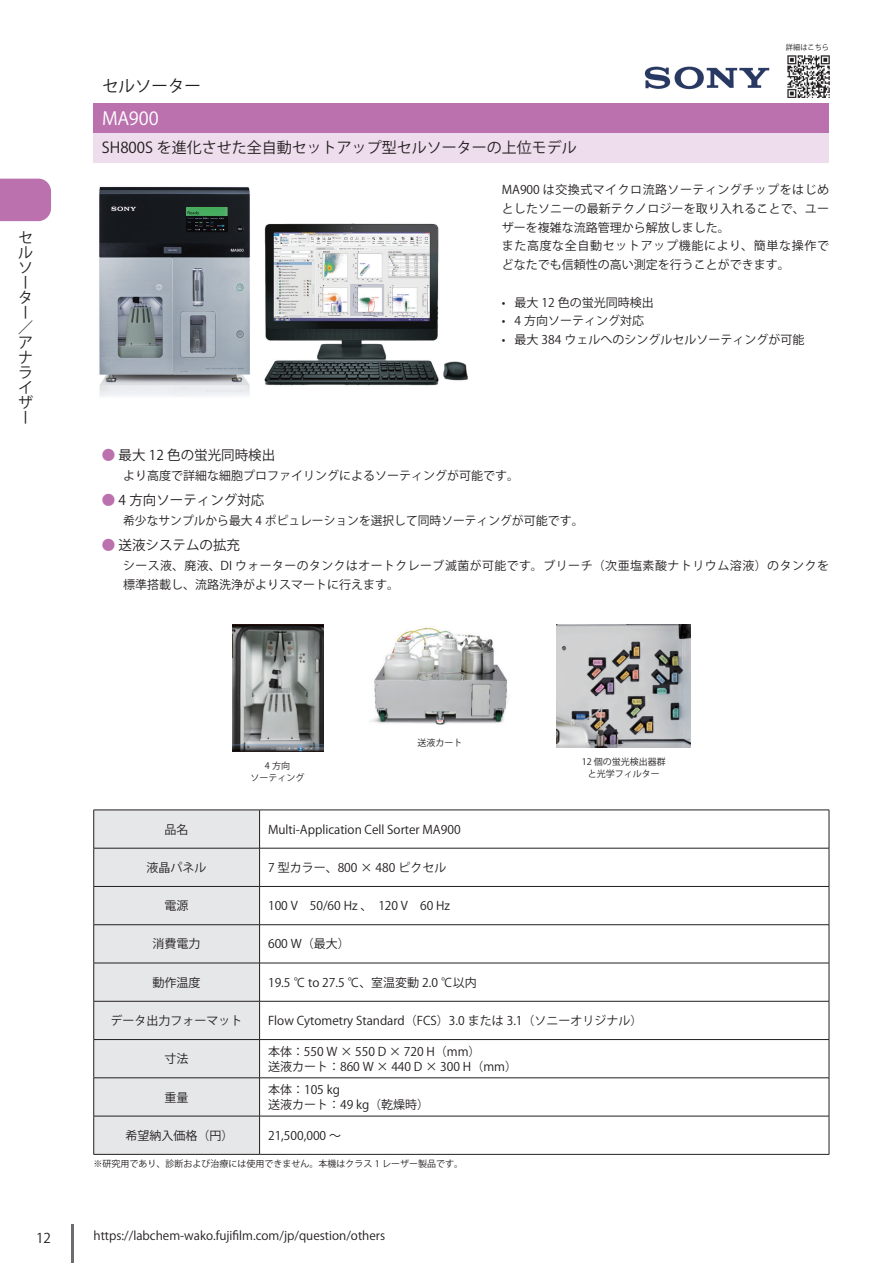
<style>
.page{position:relative;width:893px;height:1263px;background:#fff}
.page>*{position:absolute;margin:0;border:0;box-sizing:border-box;transform-origin:0 0}
.t1{font:18px "Koz Go Pr 6 N";color:#fff}
.t2{font:16.5px "Koz Go Pr 6 N";color:#231f20}
.t3{font:15px/15px "Koz Go Pr 6 N";color:#231f20}
.t4{font:13.5px "Koz Go Pr 6 N";color:#231f20}
.t5{font:12px/18.8px "Koz Go Pr 6 N";color:#231f20}
.t6{font:12px/18.8px "Koz Go Pr 6 N";letter-spacing:.04em;color:#231f20}
.t7{font:9px/12px "Koz Go Pr 6 N";color:#231f20;text-align:center}
.t8{font:7.5px "Koz Go Pr 6 N";color:#231f20;scale:.96 1}
.s1{color:#bb71ae}
</style>
<div class="page">
<div style="left:0;top:179px;width:51px;height:42px;background:#bb71ae"></div>
<hr style="left:71px;top:1225px;width:2px;height:38px;background:#6c6d70">
<div style="left:93px;top:133px;width:736px;height:29px;background:#eeddec"></div>
<div style="left:93px;top:103px;width:736px;height:30px;background:#bb71ae"></div>
<img style="left:99px;top:186px;width:369px;height:211px">
<img style="left:644px;top:66px;width:125px;height:23px">
<img style="left:232px;top:624px;width:91px;height:128px">
<img style="left:370px;top:627px;width:138px;height:98px">
<img style="left:557px;top:624px;width:134px;height:124px">
<div style="left:94px;top:811px;width:165px;height:343px;background:#e6e7e9"></div>
<hr style="left:259px;top:810px;width:1px;height:38px;background:#231f20">
<hr style="left:94px;top:848px;width:166px;height:1px;background:#231f20">
<hr style="left:260px;top:848px;width:569px;height:1px;background:#231f20">
<hr style="left:259px;top:848px;width:1px;height:38px;background:#231f20">
<hr style="left:94px;top:886px;width:166px;height:1px;background:#231f20">
<hr style="left:260px;top:886px;width:569px;height:1px;background:#231f20">
<hr style="left:259px;top:887px;width:1px;height:37px;background:#231f20">
<hr style="left:94px;top:924px;width:166px;height:1px;background:#231f20">
<hr style="left:260px;top:924px;width:569px;height:1px;background:#231f20">
<hr style="left:259px;top:925px;width:1px;height:38px;background:#231f20">
<hr style="left:94px;top:963px;width:166px;height:1px;background:#231f20">
<hr style="left:260px;top:963px;width:569px;height:1px;background:#231f20">
<hr style="left:259px;top:963px;width:1px;height:38px;background:#231f20">
<hr style="left:94px;top:1001px;width:166px;height:1px;background:#231f20">
<hr style="left:260px;top:1001px;width:569px;height:1px;background:#231f20">
<hr style="left:259px;top:1001px;width:1px;height:38px;background:#231f20">
<hr style="left:94px;top:1039px;width:166px;height:1px;background:#231f20">
<hr style="left:260px;top:1039px;width:569px;height:1px;background:#231f20">
<hr style="left:259px;top:1040px;width:1px;height:37px;background:#231f20">
<hr style="left:94px;top:1077px;width:166px;height:1px;background:#231f20">
<hr style="left:260px;top:1077px;width:569px;height:1px;background:#231f20">
<hr style="left:259px;top:1078px;width:1px;height:38px;background:#231f20">
<hr style="left:94px;top:1116px;width:166px;height:1px;background:#231f20">
<hr style="left:260px;top:1116px;width:569px;height:1px;background:#231f20">
<hr style="left:259px;top:1116px;width:1px;height:38px;background:#231f20">
<hr style="left:94px;top:810px;width:166px;height:1px;background:#231f20">
<hr style="left:93px;top:810px;width:1px;height:38px;background:#231f20">
<hr style="left:260px;top:810px;width:569px;height:1px;background:#231f20">
<hr style="left:829px;top:810px;width:1px;height:38px;background:#231f20">
<hr style="left:93px;top:848px;width:1px;height:38px;background:#231f20">
<hr style="left:829px;top:848px;width:1px;height:38px;background:#231f20">
<hr style="left:93px;top:887px;width:1px;height:37px;background:#231f20">
<hr style="left:829px;top:887px;width:1px;height:37px;background:#231f20">
<hr style="left:93px;top:925px;width:1px;height:38px;background:#231f20">
<hr style="left:829px;top:925px;width:1px;height:38px;background:#231f20">
<hr style="left:93px;top:963px;width:1px;height:38px;background:#231f20">
<hr style="left:829px;top:963px;width:1px;height:38px;background:#231f20">
<hr style="left:93px;top:1001px;width:1px;height:38px;background:#231f20">
<hr style="left:829px;top:1001px;width:1px;height:38px;background:#231f20">
<hr style="left:93px;top:1040px;width:1px;height:37px;background:#231f20">
<hr style="left:829px;top:1040px;width:1px;height:37px;background:#231f20">
<hr style="left:93px;top:1078px;width:1px;height:38px;background:#231f20">
<hr style="left:829px;top:1078px;width:1px;height:38px;background:#231f20">
<hr style="left:93px;top:1116px;width:1px;height:38px;background:#231f20">
<hr style="left:829px;top:1116px;width:1px;height:38px;background:#231f20">
<hr style="left:94px;top:1154px;width:166px;height:1px;background:#231f20">
<hr style="left:260px;top:1154px;width:569px;height:1px;background:#231f20">
<img style="left:787px;top:55px;width:43px;height:43px">
<p class="t3" style="left:18px;top:230px;width:16px">セルソーター／アナライザー</p>
<h2 class="t2" style="left:102px;top:77px;width:100px">セルソーター</h2>
<h1 class="t1" style="left:102px;top:108px;width:58px">MA900</h1>
<p class="t3" style="left:102px;top:141px;width:476px">SH800S を進化させた全自動セットアップ型セルソーターの上位モデル</p>
<p class="t8" style="left:786px;top:43px;width:46px">詳細はこちら</p>
<p class="t5" style="left:502px;top:181px;width:329px">MA900 は交換式マイクロ流路ソーティングチップをはじめとしたソニーの最新テクノロジーを取り入れることで、ユーザーを複雑な流路管理から解放しました。<br>また高度な全自動セットアップ機能により、簡単な操作でどなたでも信頼性の高い測定を行うことができます。</p>
<p class="t5" style="left:502px;top:293px;width:153px">• 最大 12 色の蛍光同時検出</p>
<p class="t5" style="left:502px;top:312px;width:144px">• 4 方向ソーティング対応</p>
<p class="t5" style="left:502px;top:331px;width:304px">• 最大 384 ウェルへのシングルセルソーティングが可能</p>
<p class="t4" style="left:102px;top:447px;width:175px"><span class="s1">●</span> 最大 12 色の蛍光同時検出</p>
<p class="t5" style="left:123px;top:467px;width:398px">より高度で詳細な細胞プロファイリングによるソーティングが可能です。</p>
<p class="t4" style="left:102px;top:492px;width:164px"><span class="s1">●</span> 4 方向ソーティング対応</p>
<p class="t5" style="left:123px;top:512px;width:462px">希少なサンプルから最大 4 ポピュレーションを選択して同時ソーティングが可能です。</p>
<p class="t4" style="left:102px;top:537px;width:140px"><span class="s1">●</span> 送液システムの拡充</p>
<p class="t6" style="left:123px;top:557px;width:707px">シース液、廃液、DI ウォーターのタンクはオートクレーブ滅菌が可能です。ブリーチ（次亜塩素酸ナトリウム溶液）のタンクを標準搭載し、流路洗浄がよりスマートに行えます。</p>
<p class="t7" style="left:251px;top:760px;width:55px">4 方向<br>ソーティング</p>
<p class="t7" style="left:418px;top:737px;width:46px">送液カート</p>
<p class="t7" style="left:582px;top:756px;width:86px">12 個の蛍光検出器群と光学フィルター</p>
<p class="t5" style="left:165px;top:820px;width:25px">品名</p>
<p class="t5" style="left:268px;top:820px;width:194px">Multi-Application Cell Sorter MA900</p>
<p class="t5" style="left:147px;top:858px;width:61px">液晶パネル</p>
<p class="t5" style="left:268px;top:858px;width:180px">7 型カラー、800 × 480 ピクセル</p>
<p class="t5" style="left:165px;top:897px;width:25px">電源</p>
<p class="t5" style="left:268px;top:897px;width:183px">100 V　50/60 Hz 、　120 V　60 Hz</p>
<p class="t5" style="left:153px;top:935px;width:49px">消費電力</p>
<p class="t5" style="left:268px;top:935px;width:83px">600 W（最大）</p>
<p class="t5" style="left:153px;top:973px;width:49px">動作温度</p>
<p class="t5" style="left:268px;top:973px;width:210px">19.5 ℃ to 27.5 ℃、室温変動 2.0 ℃以内</p>
<p class="t5" style="left:111px;top:1011px;width:133px">データ出力フォーマット</p>
<p class="t5" style="left:268px;top:1011px;width:376px">Flow Cytometry Standard（FCS）3.0 または 3.1（ソニーオリジナル）</p>
<p class="t5" style="left:165px;top:1050px;width:25px">寸法</p>
<p class="t5" style="left:268px;top:1044px;width:250px;line-height:15px">本体： 550 W × 550 D × 720 H（mm）<br>送液カート：860 W × 440 D × 300 H（mm）</p>
<p class="t5" style="left:165px;top:1088px;width:25px">重量</p>
<p class="t5" style="left:268px;top:1082px;width:163px;line-height:15px">本体：105 kg　<br>送液カート：49 kg（乾燥時）</p>
<p class="t5" style="left:126px;top:1126px;width:109px">希望納入価格（円）</p>
<p class="t5" style="left:268px;top:1126px;width:74px">21,500,000 〜</p>
<p class="t7" style="left:94px;top:1157px;width:371px">※研究用であり、診断および治療には使用できません。本機はクラス 1 レーザー製品です。</p>
<p class="t4" style="left:36px;top:1230px;width:16px">12</p>
<p class="t5" style="left:94px;top:1227px;width:293px">https://labchem-wako.fujifilm.com/jp/question/others</p>
</div>
